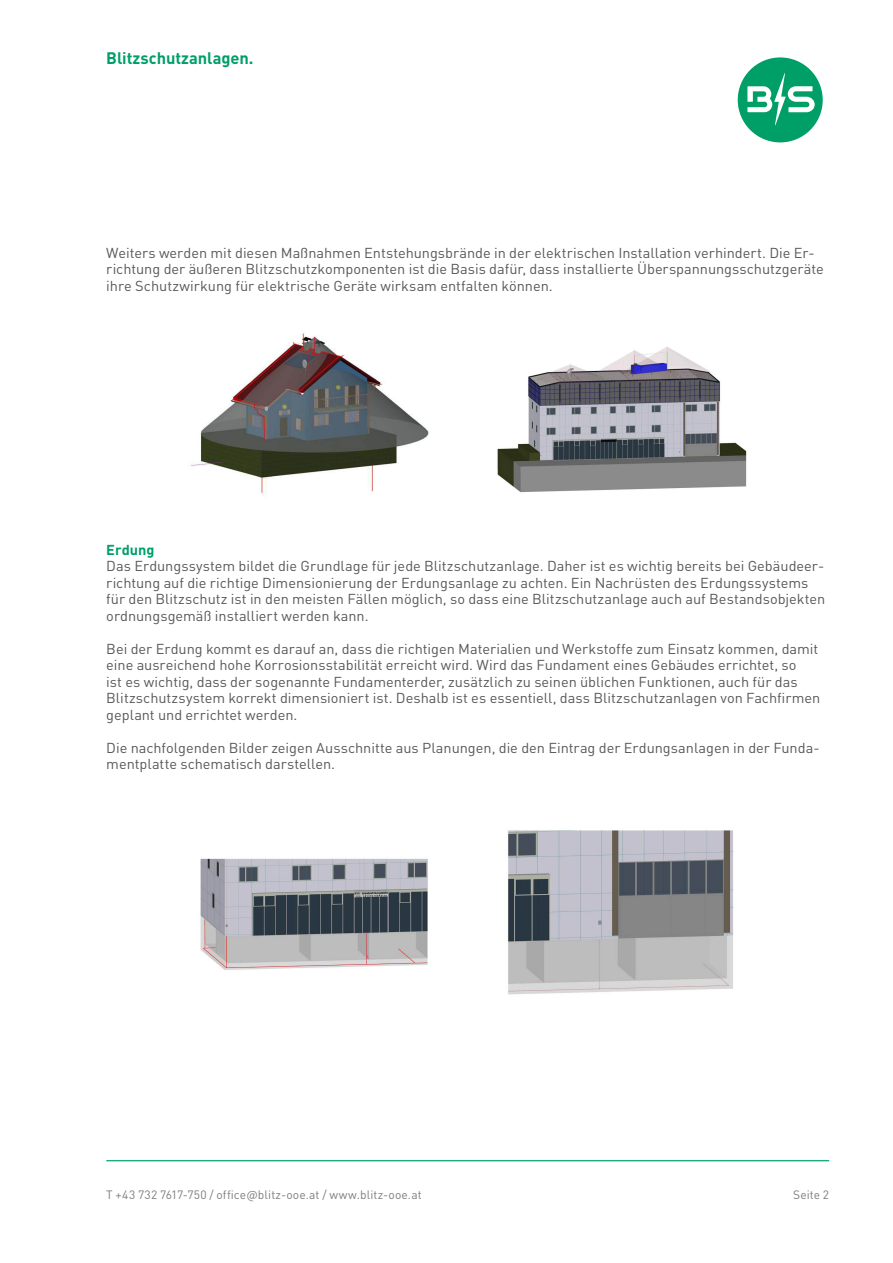
<style>
.page{position:relative;width:893px;height:1263px;background:#fff}
.page>*{position:absolute;margin:0;border:0;box-sizing:border-box;transform-origin:0 0}
.BVS_Untertitel{font:700 16.5px "DIN Pro";letter-spacing:-.005em;color:#009f68}
.BVS_Fließtext{font:14.25px/16.5px "DIN Pro";color:#57585a}
.BVS_Zwischentitel{font:700 14.25px "DIN Pro";color:#009f68}
.t1{font:12px "DIN Pro";letter-spacing:.01em;color:#7e7d7f}
</style>
<div class="page">
<hr style="left:106px;top:1160px;width:723px;height:1px;background:#009f68">
<div style="left:738px;top:57px;width:85px;height:85px;background:#009f68;border-radius:50%"></div>
<svg style="left:747px;top:73px;width:68px;height:52px"></svg>
<img style="left:191px;top:333px;width:238px;height:163px">
<img style="left:497px;top:347px;width:250px;height:146px">
<img style="left:200px;top:858px;width:228px;height:112px">
<img style="left:508px;top:830px;width:226px;height:165px">
<p class="BVS_Untertitel" style="left:106px;top:46px;width:149px">Blitzschutzanlagen.</p>
<p class="BVS_Fließtext" style="left:106px;top:244px;width:719px">Weiters werden mit diesen Maßnahmen Entstehungsbrände in der elektrischen Installation verhindert. Die Er&shy;richtung der äußeren Blitzschutzkomponenten ist die Basis dafür, dass installierte Überspannungsschutzgeräte ihre Schutzwirkung für elektrische Geräte wirksam entfalten können.</p>
<p class="BVS_Zwischentitel" style="left:106px;top:540px;width:50px">Erdung</p>
<p class="BVS_Fließtext" style="left:106px;top:557px;width:721px">Das Erdungssystem bildet die Grundlage für jede Blitzschutzanlage. Daher ist es wichtig bereits bei Gebäudeer&shy;richtung auf die richtige Dimensionierung der Erdungsanlage zu achten. Ein Nachrüsten des Erdungssystems für den Blitzschutz ist in den meisten Fällen möglich, so dass eine Blitzschutzanlage auch auf Bestandsobjekten ordnungsgemäß installiert werden kann.</p>
<p class="BVS_Fließtext" style="left:106px;top:640px;width:716px">Bei der Erdung kommt es darauf an, dass die richtigen Materialien und Werkstoffe zum Einsatz kommen, damit eine ausreichend hohe Korrosionsstabilität erreicht wird. Wird das Fundament eines Gebäudes errichtet, so<br>ist es wichtig, dass der sogenannte Fundamenterder, zusätzlich zu seinen üblichen Funktionen, auch für das Blitzschutzsystem korrekt dimensioniert ist. Deshalb ist es essentiell, dass Blitzschutzanlagen von Fachfirmen geplant und errichtet werden.</p>
<p class="BVS_Fließtext" style="left:106px;top:739px;width:715px">Die nachfolgenden Bilder zeigen Ausschnitte aus Planungen, die den Eintrag der Erdungsanlagen in der Funda&shy;mentplatte schematisch darstellen.</p>
<p class="t1" style="left:106px;top:1187px;width:317px">T +43 732 7617-750 / office@blitz-ooe.at / www.blitz-ooe.at</p>
<p class="t1" style="left:793px;top:1187px;width:38px">Seite 2</p>
</div>
